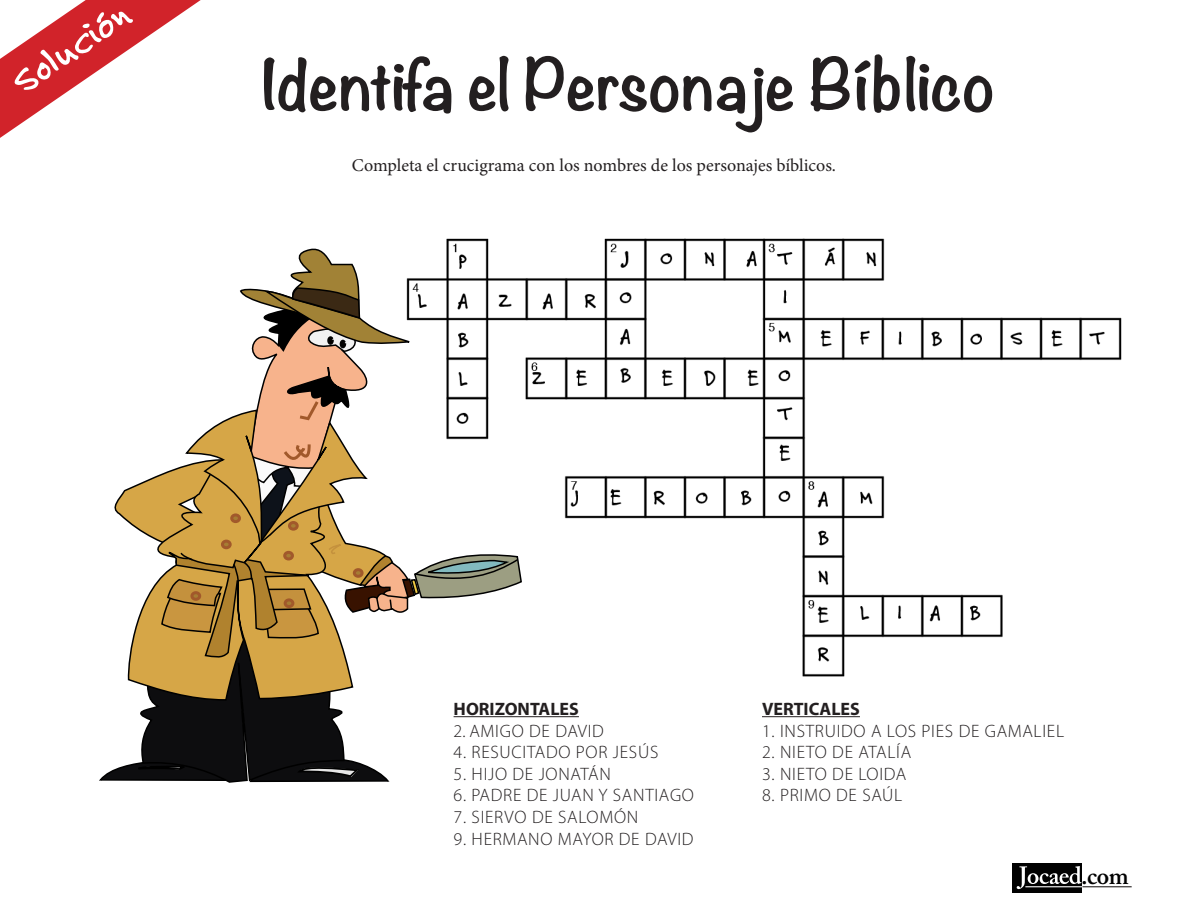
<style>
.page{position:relative;width:1188px;height:918px;background:#fff}
.page>*{position:absolute;margin:0;border:0;box-sizing:border-box;transform-origin:0 0}
.t1{font:700 63px "Noteworthy";color:#231f20}
.t2{font:700 39px "Felt Tip Roman";color:#fff}
.t3{font:600 24.45px "Adobe Caslon Pro";color:#010101}
.t4{font:300 18px "Myriad Pro";letter-spacing:.04em;color:#231f20}
.t5{font:18px "Minion Pro";color:#231f20}
.t6{font:700 18px "Myriad Pro";color:#231f20}
</style>
<div class="page">
<img style="left:446px;top:238px;width:676px;height:480px">
<div style="left:1013px;top:863px;width:119px;height:30px;background:#010101"></div>
<div style="left:1082px;top:863px;width:50px;height:30px;background:#fff"></div>
<svg style="left:1017px;top:866px;width:111px;height:23px"></svg>
<hr style="left:1025px;top:886px;width:57px;height:1px;background:#fff">
<hr style="left:1082px;top:886px;width:50px;height:1px;background:#231f20">
<svg style="left:0;top:0;width:201px;height:138px"></svg>
<svg style="left:99px;top:248px;width:424px;height:535px"></svg>
<hr style="left:454px;top:716px;width:125px;height:1px;background:#231f20">
<hr style="left:762px;top:716px;width:98px;height:1px;background:#231f20">
<p class="t2" style="left:2px;top:65px;width:135px;rotate:-35deg">Solución</p>
<p class="t1" style="left:261px;top:29px;width:735px">Identifa el Personaje Bíblico</p>
<p class="t5" style="left:352px;top:153px;width:486px">Completa el crucigrama con los nombres de los personajes bíblicos.</p>
<p class="t6" style="left:454px;top:697px;width:127px">HORIZONTALES</p>
<p class="t4" style="left:454px;top:720px;width:152px">2. AMIGO DE DAVID</p>
<p class="t4" style="left:454px;top:741px;width:206px">4. RESUCITADO POR JESÚS</p>
<p class="t4" style="left:454px;top:763px;width:159px">5. HIJO DE JONATÁN</p>
<p class="t4" style="left:454px;top:784px;width:242px">6. PADRE DE JUAN Y SANTIAGO</p>
<p class="t4" style="left:454px;top:806px;width:186px">7. SIERVO DE SALOMÓN</p>
<p class="t4" style="left:454px;top:828px;width:242px">9. HERMANO MAYOR DE DAVID</p>
<p class="t6" style="left:762px;top:697px;width:99px">VERTICALES</p>
<p class="t4" style="left:762px;top:720px;width:304px">1. INSTRUIDO A LOS PIES DE GAMALIEL</p>
<p class="t4" style="left:762px;top:741px;width:151px">2. NIETO DE ATALÍA</p>
<p class="t4" style="left:762px;top:763px;width:146px">3. NIETO DE LOIDA</p>
<p class="t4" style="left:762px;top:784px;width:142px">8. PRIMO DE SAÚL</p>
<p class="t3" style="left:1081px;top:861px;width:49px">.com</p>
</div>
